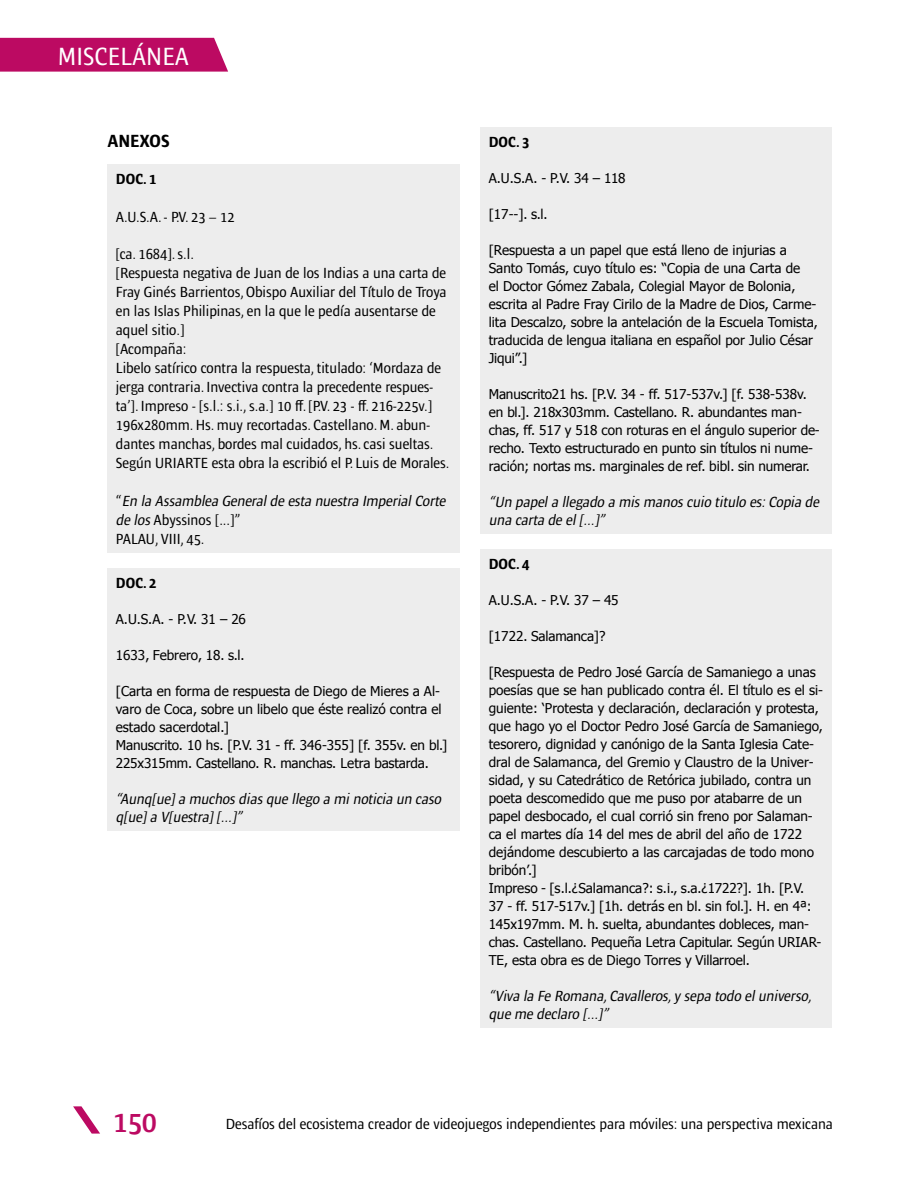
<style>
.page{position:relative;width:918px;height:1188px;background:#fff}
.page>*{position:absolute;margin:0;border:0;box-sizing:border-box;transform-origin:0 0}
.t1{font:600 condensed 30px "Ardoise Std";color:#bc0a62}
.t2{font:condensed 25.5px "Ardoise Std";color:#fff}
.t3{font:700 condensed 18px "Ardoise Std";color:#000}
.t4{font:condensed 15px/18.9px "Ardoise Std";color:#000}
.t5{font:italic condensed 15px/18px "Ardoise Std";color:#000}
.t6{font:700 condensed 15px "Ardoise Std";letter-spacing:.015em;color:#000}
.t7{font:13.5px/18px "Tahoma";color:#000}
.s1{font-style:normal}
</style>
<div class="page">
<div style="left:107px;top:164px;width:353px;height:388px;background:#ededed"></div>
<div style="left:107px;top:568px;width:353px;height:262px;background:#ededed"></div>
<div style="left:480px;top:128px;width:352px;height:406px;background:#ededed"></div>
<div style="left:480px;top:550px;width:352px;height:478px;background:#ededed"></div>
<svg style="left:73px;top:1106px;width:27px;height:28px"></svg>
<div style="left:0;top:38px;width:228px;height:34px;background:#bc0a62"></div>
<h2 class="t2" style="left:58px;top:42px;width:133px">MISCELÁNEA</h2>
<h3 class="t3" style="left:107px;top:131px;width:64px">ANEXOS</h3>
<p class="t6" style="left:116px;top:170px;width:42px">DOC. 1</p>
<p class="t4" style="left:116px;top:207px;width:120px">A.U.S.A. - P.V. 23 – 12</p>
<p class="t4" style="left:116px;top:245px;width:335px">[ca. 1684]. s.l.<br>[Respuesta negativa de Juan de los Indias a una carta de Fray Ginés Barrientos, Obispo Auxiliar del Título de Troya en las Islas Philipinas, en la que le pedía ausentarse de aquel sitio.]<br>[Acompaña:<br>Libelo satírico contra la respuesta, titulado: ‘Mordaza de jerga contraria. Invectiva contra la precedente respues&shy;ta’]. Impreso - [s.l.: s.i., s.a.] 10 ff. [P.V. 23 - ff. 216-225v.] 196x280mm. Hs. muy recortadas. Castellano. M. abun&shy;dantes manchas, bordes mal cuidados, hs. casi sueltas.<br>Según URIARTE esta obra la escribió el P. Luis de Morales.</p>
<p class="t5" style="left:116px;top:491px;width:334px;line-height:18.9px"><span class="s1">“</span> En la Assamblea General de esta nuestra Imperial Corte delos <span class="s1">Abyssinos [...]”<br>PALAU, VIII, 45.</span></p>
<p class="t6" style="left:116px;top:574px;width:42px">DOC. 2</p>
<p class="t7" style="left:116px;top:609px;width:131px">A.U.S.A. - P.V. 31 – 26</p>
<p class="t7" style="left:116px;top:645px;width:130px">1633, Febrero, 18. s.l.</p>
<p class="t7" style="left:116px;top:681px;width:333px">[Carta en forma de respuesta de Diego de Mieres a Al&shy;varo de Coca, sobre un libelo que éste realizó contra el estado sacerdotal.]<br>Manuscrito. 10 hs. [P.V. 31 - ff. 346-355] [f. 355v. en bl.] 225x315mm. Castellano. R. manchas. Letra bastarda.</p>
<p class="t5" style="left:116px;top:790px;width:330px">“Aunq[ue]a muchos dias que llego a minoticia un caso q[ue]a V[uestra][...]”</p>
<p class="t6" style="left:489px;top:134px;width:42px">DOC. 3</p>
<p class="t7" style="left:489px;top:169px;width:138px">A.U.S.A. - P.V. 34 – 118</p>
<p class="t7" style="left:489px;top:205px;width:60px">[17--]. s.l.</p>
<p class="t7" style="left:489px;top:241px;width:331px">[Respuesta a un papel que está lleno de injurias a Santo Tomás, cuyo título es: “Copia de una Carta de<br>el Doctor Gómez Zabala, Colegial Mayor de Bolonia, escrita al Padre Fray Cirilo de la Madre de Dios, Carme&shy;lita Descalzo, sobre la antelación de la Escuela Tomista, traducida de lengua italiana en español por Julio César Jiqui”.]</p>
<p class="t7" style="left:489px;top:385px;width:333px">Manuscrito21 hs. [P.V. 34 - ff. 517-537v.] [f. 538-538v. en bl.]. 218x303mm. Castellano. R. abundantes man&shy;chas, ff. 517 y 518 con roturas en el ángulo superior de&shy;recho. Texto estructurado en punto sin títulos ni nume&shy;ración; nortas ms. marginales de ref. bibl. sin numerar.</p>
<p class="t5" style="left:489px;top:493px;width:335px">“Un papela llegado a mis manos cuio titulo es:Copia de una carta de el[...]”</p>
<p class="t6" style="left:489px;top:556px;width:42px">DOC. 4</p>
<p class="t7" style="left:489px;top:591px;width:131px">A.U.S.A. - P.V. 37 – 45</p>
<p class="t7" style="left:489px;top:627px;width:118px">[1722. Salamanca]?</p>
<p class="t7" style="left:489px;top:663px;width:336px">[Respuesta de Pedro José García de Samaniego a unas poesías que se han publicado contra él. El título es el si&shy;guiente: ‘Protesta y declaración, declaración y protesta, que hago yo el Doctor Pedro José García de Samaniego, tesorero, dignidad y canónigo de la Santa Iglesia Cate&shy;dral de Salamanca, del Gremio y Claustro de la Univer&shy;sidad, y su Catedrático de Retórica jubilado, contra un poeta descomedido que me puso por atabarre de un papel desbocado, el cual corrió sin freno por Salaman&shy;ca el martes día 14 del mes de abril del año de 1722 dejándome descubierto a las carcajadas de todo mono bribón’.]<br>Impreso - [s.l.¿Salamanca?: s.i., s.a.¿1722?]. 1h. [P.V.<br>37 - ff. 517-517v.] [1h. detrás en bl. sin fol.]. H. en 4ª:<br>145x197mm. M. h. suelta, abundantes dobleces, man&shy;chas. Castellano. Pequeña Letra Capitular. Según URIAR-TE, esta obra es de Diego Torres y Villarroel.</p>
<p class="t5" style="left:489px;top:987px;width:327px">“Viva la Fe Romana,Cavalleros,y sepa todo eluniverso, que me declaro [...]”</p>
<h1 class="t1" style="left:113px;top:1104px;width:45px">150</h1>
<p class="t4" style="left:226px;top:1114px;width:609px">Desafíos del ecosistema creador de videojuegos independientes para móviles: una perspectiva mexicana</p>
</div>
